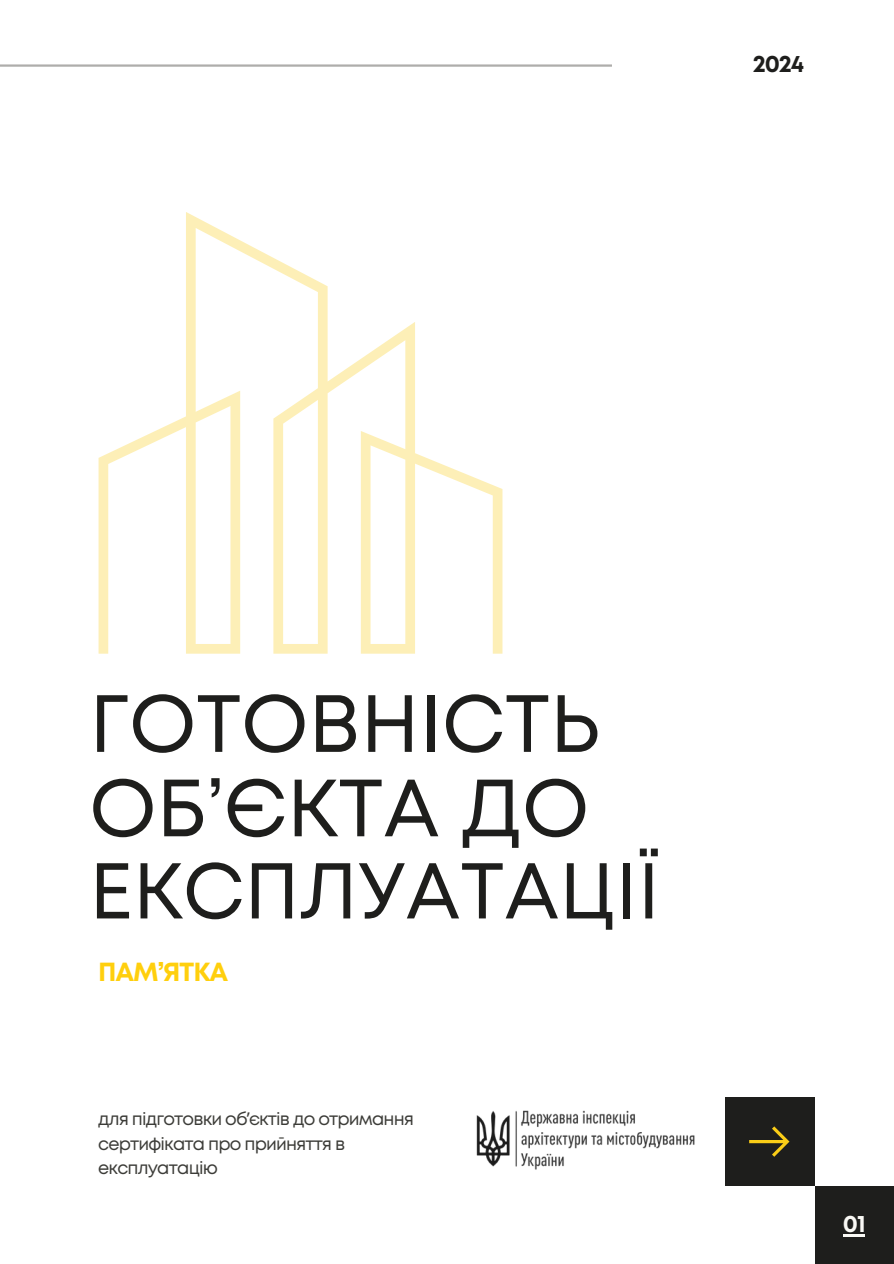
<style>
.page{position:relative;width:894px;height:1264px;background:#fff}
.page>*{position:absolute;margin:0;border:0;box-sizing:border-box;transform-origin:0 0}
.t1{font:80.85px/84.3px "Mont";color:#1e1e1c}
.t2{font:78.9px "Mont";color:#1e1e1c}
.t3{font:700 26.1px "Mont";letter-spacing:-.045em;color:#ffcf0d}
.t4{font:700 24px "Mont";color:#1e1e1c}
.t5{font:700 24px "Mont";color:#f9f8f4}
.t6{font:17.55px/24.6px "Mont";letter-spacing:-.045em;color:#3c3c38}
.s1{font-family:"Noto Sans"}
</style>
<div class="page">
<hr style="left:0;top:64px;width:611px;height:3px;background:#aeadab">
<div style="left:725px;top:1096px;width:89px;height:89px;background:#1e1e1c"></div>
<svg style="left:749px;top:1126px;width:40px;height:30px"></svg>
<div style="left:814px;top:1186px;width:79px;height:77px;background:#1e1e1c"></div>
<img style="left:476px;top:1110px;width:219px;height:60px">
<svg style="left:98px;top:212px;width:404px;height:441px"></svg>
<hr style="left:842px;top:1233px;width:22px;height:3px;background:#f9f8f4">
<p class="t4" style="left:752px;top:54px;width:53px">2024</p>
<h2 class="t1" style="left:89px;top:687px;width:512px">ГОТОВНІСТЬ<br>ОБ’ЄКТА ДО</h2>
<h2 class="t2" style="left:89px;top:861px;width:571px">ЕКСПЛУАТАЦІЇ</h2>
<p class="t3" style="left:98px;top:962px;width:131px">ПАМ’ЯТКА</p>
<p class="t6" style="left:98px;top:1107px;width:317px">для підготовки об<span class="s1">ʼ</span>єктів до отримання сертифіката про прийняття в експлуатацію</p>
<h1 class="t5" style="left:842px;top:1214px;width:24px">01</h1>
</div>
